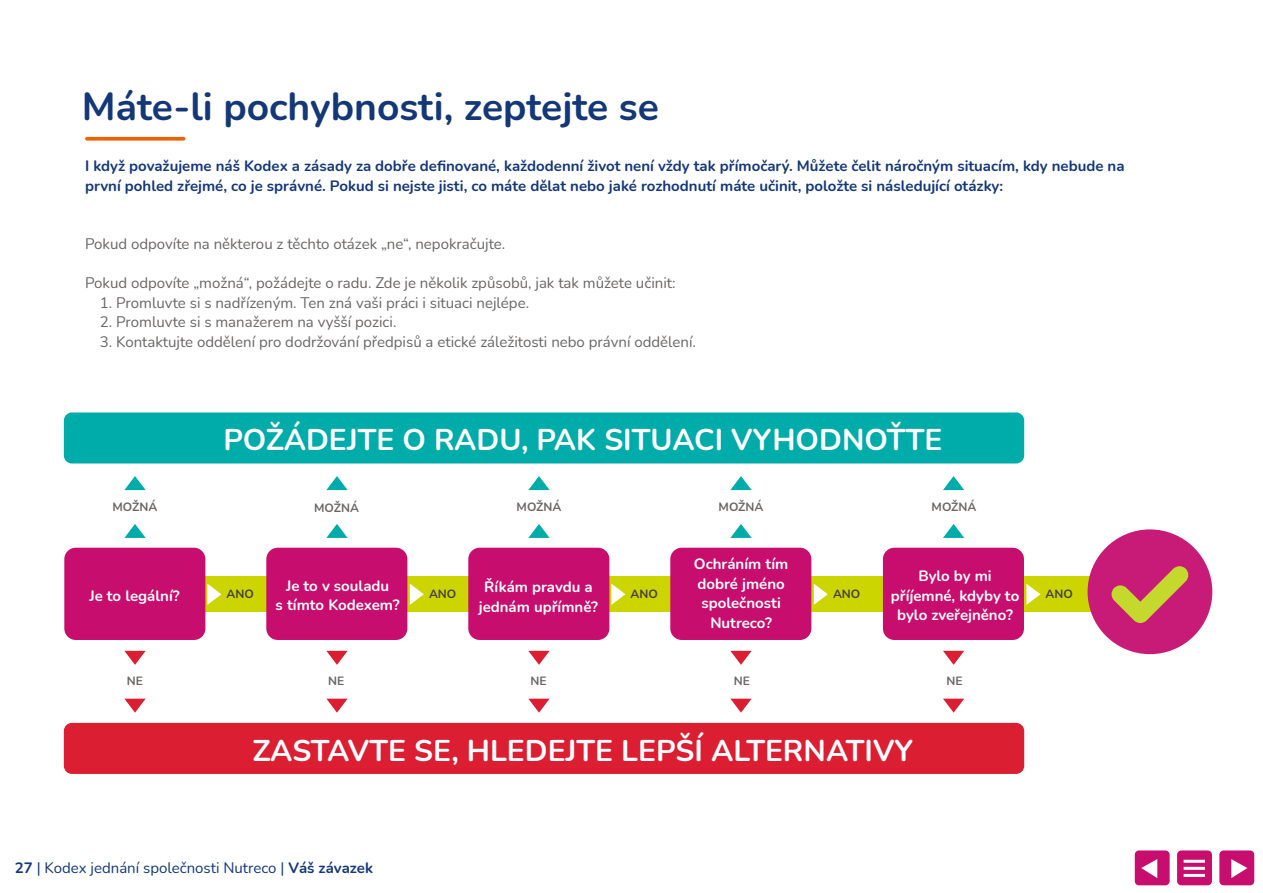
<style>
.page{position:relative;width:1263px;height:893px;background:#fff}
.page>*{position:absolute;margin:0;border:0;box-sizing:border-box;transform-origin:0 0}
.t1{font:700 39px "Nunito";color:#143778}
.t2{font:700 30px "Nunito";color:#fff}
.t3{font:15px "Nunito";color:#696665}
.t4{font:700 15px/19.5px "Nunito";color:#143778}
.t5{font:700 15px/19.5px "Nunito";color:#fff;text-align:center}
.t6{font:15px "Nunito";color:#143778}
.t7{font:700 12px "Nunito";color:#696665}
.t8{font:700 12px "Nunito";color:#44403f}
.s1{font-weight:700}
</style>
<div class="page">
<div style="left:64px;top:723px;width:960px;height:51px;background:#db1e32;border-radius:8px"></div>
<div style="left:112px;top:576px;width:992px;height:36px;background:#cdd500"></div>
<div style="left:64px;top:548px;width:141px;height:92px;background:#c70d6d;border-radius:11px"></div>
<div style="left:266px;top:548px;width:141px;height:92px;background:#c70d6d;border-radius:11px"></div>
<div style="left:468px;top:548px;width:141px;height:92px;background:#c70d6d;border-radius:11px"></div>
<div style="left:670px;top:548px;width:141px;height:92px;background:#c70d6d;border-radius:11px"></div>
<div style="left:883px;top:548px;width:141px;height:92px;background:#c70d6d;border-radius:11px"></div>
<svg style="left:207px;top:584px;width:14px;height:21px"></svg>
<svg style="left:410px;top:584px;width:14px;height:21px"></svg>
<svg style="left:124px;top:651px;width:22px;height:14px"></svg>
<svg style="left:124px;top:699px;width:22px;height:14px"></svg>
<svg style="left:326px;top:651px;width:22px;height:14px"></svg>
<svg style="left:326px;top:699px;width:22px;height:14px"></svg>
<svg style="left:528px;top:651px;width:22px;height:14px"></svg>
<svg style="left:528px;top:699px;width:22px;height:14px"></svg>
<svg style="left:730px;top:651px;width:22px;height:14px"></svg>
<svg style="left:730px;top:699px;width:22px;height:14px"></svg>
<svg style="left:943px;top:651px;width:21px;height:14px"></svg>
<svg style="left:943px;top:699px;width:21px;height:14px"></svg>
<div style="left:64px;top:412px;width:960px;height:51px;background:#00aca9;border-radius:8px"></div>
<svg style="left:124px;top:524px;width:22px;height:14px"></svg>
<svg style="left:124px;top:476px;width:22px;height:14px"></svg>
<svg style="left:326px;top:524px;width:22px;height:14px"></svg>
<svg style="left:326px;top:476px;width:22px;height:14px"></svg>
<svg style="left:528px;top:524px;width:22px;height:14px"></svg>
<svg style="left:528px;top:476px;width:22px;height:14px"></svg>
<svg style="left:730px;top:524px;width:22px;height:14px"></svg>
<svg style="left:730px;top:476px;width:22px;height:14px"></svg>
<svg style="left:943px;top:524px;width:21px;height:14px"></svg>
<svg style="left:943px;top:476px;width:21px;height:14px"></svg>
<svg style="left:1087px;top:529px;width:125px;height:125px"></svg>
<svg style="left:611px;top:584px;width:14px;height:21px"></svg>
<svg style="left:814px;top:584px;width:14px;height:21px"></svg>
<svg style="left:1026px;top:584px;width:14px;height:21px"></svg>
<svg style="left:87px;top:137px;width:97px;height:4px"></svg>
<svg style="left:1134px;top:850px;width:36px;height:36px"></svg>
<svg style="left:1219px;top:850px;width:36px;height:36px"></svg>
<svg style="left:1177px;top:850px;width:35px;height:36px"></svg>
<h1 class="t1" style="left:82px;top:79px;width:579px">Máte-li pochybnosti, zeptejte se</h1>
<p class="t4" style="left:85px;top:155px;width:1041px">I když považujeme náš Kodex a zásady za dobře definované, každodenní život není vždy tak přímočarý. Můžete čelit náročným situacím, kdy nebude na první pohled zřejmé, co je správné. Pokud si nejste jisti, co máte dělat nebo jaké rozhodnutí máte učinit, položte si následující otázky:</p>
<p class="t3" style="left:85px;top:233px;width:422px">Pokud odpovíte na některou z těchto otázek „ne“, nepokračujte.</p>
<p class="t3" style="left:85px;top:272px;width:592px">Pokud odpovíte „možná“, požádejte o radu. Zde je několik způsobů, jak tak můžete učinit:</p>
<p class="t3" style="left:100px;top:292px;width:431px">1. Promluvte si s nadřízeným. Ten zná vaši práci i situaci nejlépe.</p>
<p class="t3" style="left:100px;top:311px;width:298px">2. Promluvte si s manažerem na vyšší pozici.</p>
<p class="t3" style="left:100px;top:331px;width:598px">3. Kontaktujte oddělení pro dodržování předpisů a etické záležitosti nebo právní oddělení.</p>
<h2 class="t2" style="left:223px;top:419px;width:720px">POŽÁDEJTE O RADU, PAK SITUACI VYHODNOŤTE</h2>
<p class="t7" style="left:113px;top:498px;width:46px">MOŽNÁ</p>
<p class="t7" style="left:314px;top:499px;width:46px">MOŽNÁ</p>
<p class="t7" style="left:517px;top:498px;width:46px">MOŽNÁ</p>
<p class="t7" style="left:719px;top:498px;width:46px">MOŽNÁ</p>
<p class="t7" style="left:932px;top:498px;width:46px">MOŽNÁ</p>
<p class="t5" style="left:89px;top:585px;width:92px">Je to legální?</p>
<p class="t5" style="left:276px;top:575px;width:126px">Je to v souladu<br>s tímto Kodexem?</p>
<p class="t5" style="left:479px;top:576px;width:121px">Říkám pravdu a jednám upřímně?</p>
<p class="t8" style="left:227px;top:586px;width:29px">ANO</p>
<p class="t8" style="left:429px;top:586px;width:29px">ANO</p>
<p class="t5" style="left:694px;top:554px;width:96px">Ochráním tím dobré jméno společnosti<br>Nutreco?</p>
<p class="t5" style="left:891px;top:566px;width:130px">Bylo by mi příjemné, kdyby to bylo zveřejněno?</p>
<p class="t8" style="left:631px;top:586px;width:29px">ANO</p>
<p class="t8" style="left:833px;top:586px;width:29px">ANO</p>
<p class="t8" style="left:1046px;top:586px;width:29px">ANO</p>
<p class="t7" style="left:127px;top:673px;width:18px">NE</p>
<p class="t7" style="left:328px;top:673px;width:18px">NE</p>
<p class="t7" style="left:531px;top:673px;width:18px">NE</p>
<p class="t7" style="left:734px;top:673px;width:18px">NE</p>
<p class="t7" style="left:946px;top:673px;width:18px">NE</p>
<h2 class="t2" style="left:252px;top:729px;width:662px">ZASTAVTE SE, HLEDEJTE LEPŠÍ ALTERNATIVY</h2>
<p class="t6" style="left:15px;top:857px;width:360px"><span class="s1">27</span> | Kodex jednání společnosti Nutreco | <span class="s1">Váš závazek</span></p>
</div>
